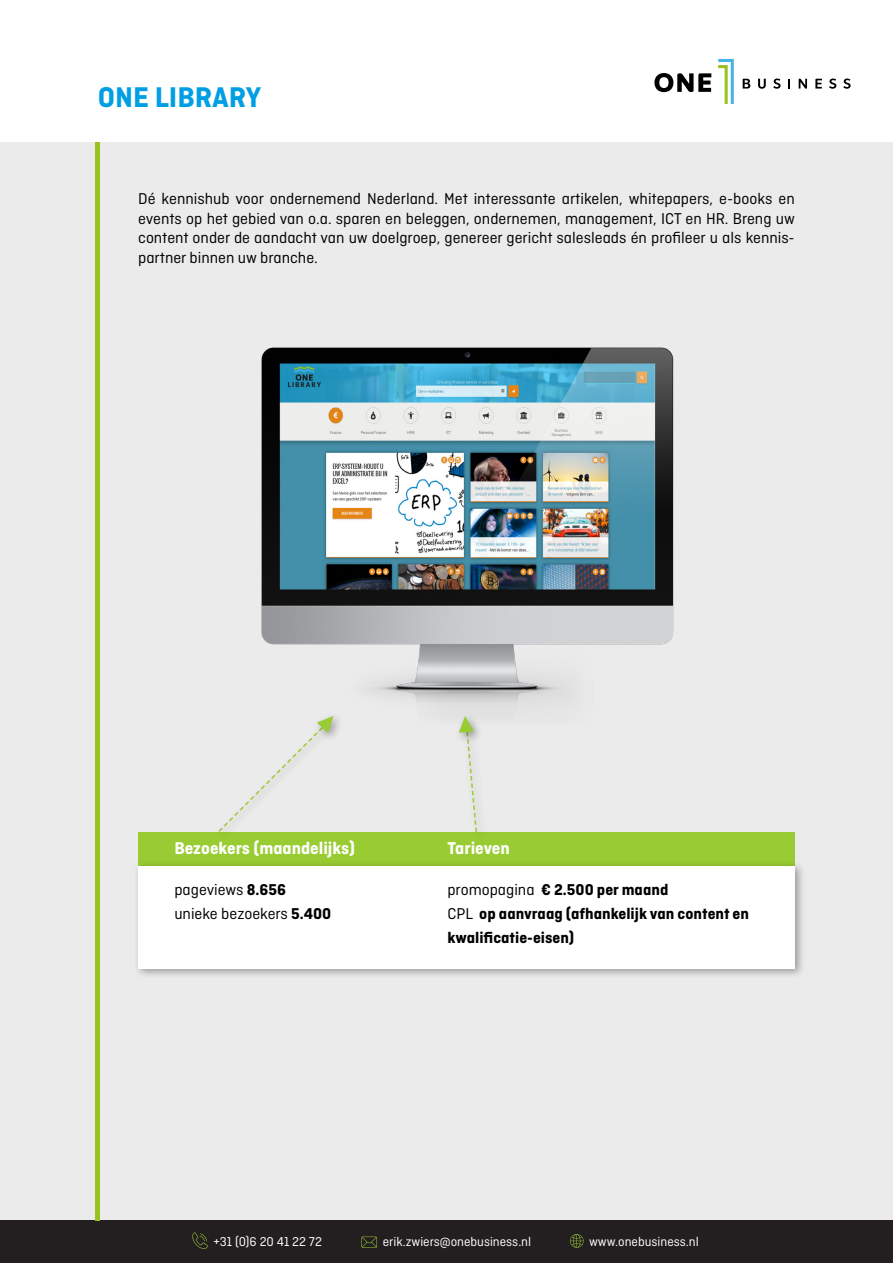
<style>
.page{position:relative;width:893px;height:1263px;background:#fff}
.page>*{position:absolute;margin:0;border:0;box-sizing:border-box;transform-origin:0 0}
.t1{font:700 30px "Ciutadella";color:#009fe3}
.t2{font:700 18px "Ciutadella";color:#fff}
.t3{font:16.5px/19.8px "Ciutadella";color:#000;text-align:justify}
.t4{font:700 16.5px/24px "Ciutadella";color:#000}
.t5{font:13.5px "Ciutadella";color:#fff}
.s1{font-weight:700}
.s2{font-weight:400}
</style>
<div class="page">
<svg style="left:654px;top:73px;width:57px;height:19px"></svg>
<svg style="left:743px;top:79px;width:7px;height:10px"></svg>
<svg style="left:758px;top:79px;width:8px;height:10px"></svg>
<svg style="left:773px;top:79px;width:8px;height:10px"></svg>
<svg style="left:788px;top:79px;width:2px;height:10px"></svg>
<svg style="left:799px;top:79px;width:8px;height:10px"></svg>
<svg style="left:815px;top:79px;width:7px;height:10px"></svg>
<svg style="left:829px;top:79px;width:7px;height:10px"></svg>
<svg style="left:843px;top:79px;width:8px;height:10px"></svg>
<svg style="left:718px;top:59px;width:16px;height:45px"></svg>
<div style="left:0;top:142px;width:893px;height:1121px;background:#ebebeb"></div>
<div style="left:0;top:1220px;width:893px;height:43px;background:#231f20"></div>
<svg style="left:192px;top:1232px;width:16px;height:17px"></svg>
<svg style="left:361px;top:1236px;width:16px;height:12px"></svg>
<svg style="left:570px;top:1234px;width:14px;height:14px"></svg>
<hr style="left:96px;top:142px;width:4px;height:1078px;background:#98c21d">
<div style="left:138px;top:832px;width:657px;height:33px;background:#9c3"></div>
<div style="left:133px;top:860px;width:673px;height:120px;background:#000;opacity:.36"></div>
<div style="left:138px;top:865px;width:657px;height:103px;background:#fff"></div>
<img style="left:261px;top:347px;width:413px;height:366px">
<div style="left:214px;top:723px;width:119px;height:119px;background:#000;opacity:.36"></div>
<div style="left:313px;top:712px;width:31px;height:31px;background:#000;opacity:.36"></div>
<svg style="left:217px;top:716px;width:116px;height:117px"></svg>
<div style="left:461px;top:720px;width:26px;height:122px;background:#000;opacity:.36"></div>
<div style="left:454px;top:712px;width:30px;height:31px;background:#e5e5e5"></div>
<svg style="left:459px;top:716px;width:19px;height:118px"></svg>
<h1 class="t1" style="left:98px;top:80px;width:165px">ONE LIBRARY</h1>
<p class="t3" style="left:138px;top:188px;width:658px">Dé kennishub voor ondernemend Nederland. Met interessante artikelen, whitepapers, e-books en events op het gebied van o.a. sparen en beleggen, ondernemen, management, ICT en HR. Breng uw content onder de aandacht van uw doelgroep, genereer gericht salesleads én profileer u als kennis&shy;partner binnen uw branche.</p>
<p class="t2" style="left:174px;top:838px;width:182px">Bezoekers (maandelijks)</p>
<p class="t3" style="left:174px;top:877px;width:159px;line-height:24px">pageviews <span class="s1">8.656 </span>unieke bezoekers <span class="s1">5.400</span></p>
<p class="t4" style="left:447px;top:877px;width:303px"><span class="s2">promopagina</span> € 2.500 per maand<br><span class="s2">CPL</span> op aanvraag (afhankelijk van content en kwalificatie-eisen)</p>
<p class="t2" style="left:447px;top:838px;width:64px">Tarieven</p>
<p class="t5" style="left:214px;top:1234px;width:110px">+31 (0)6 20 41 22 72</p>
<p class="t5" style="left:383px;top:1234px;width:150px">erik.zwiers@onebusiness.nl</p>
<p class="t5" style="left:589px;top:1234px;width:111px">www.onebusiness.nl</p>
</div>
